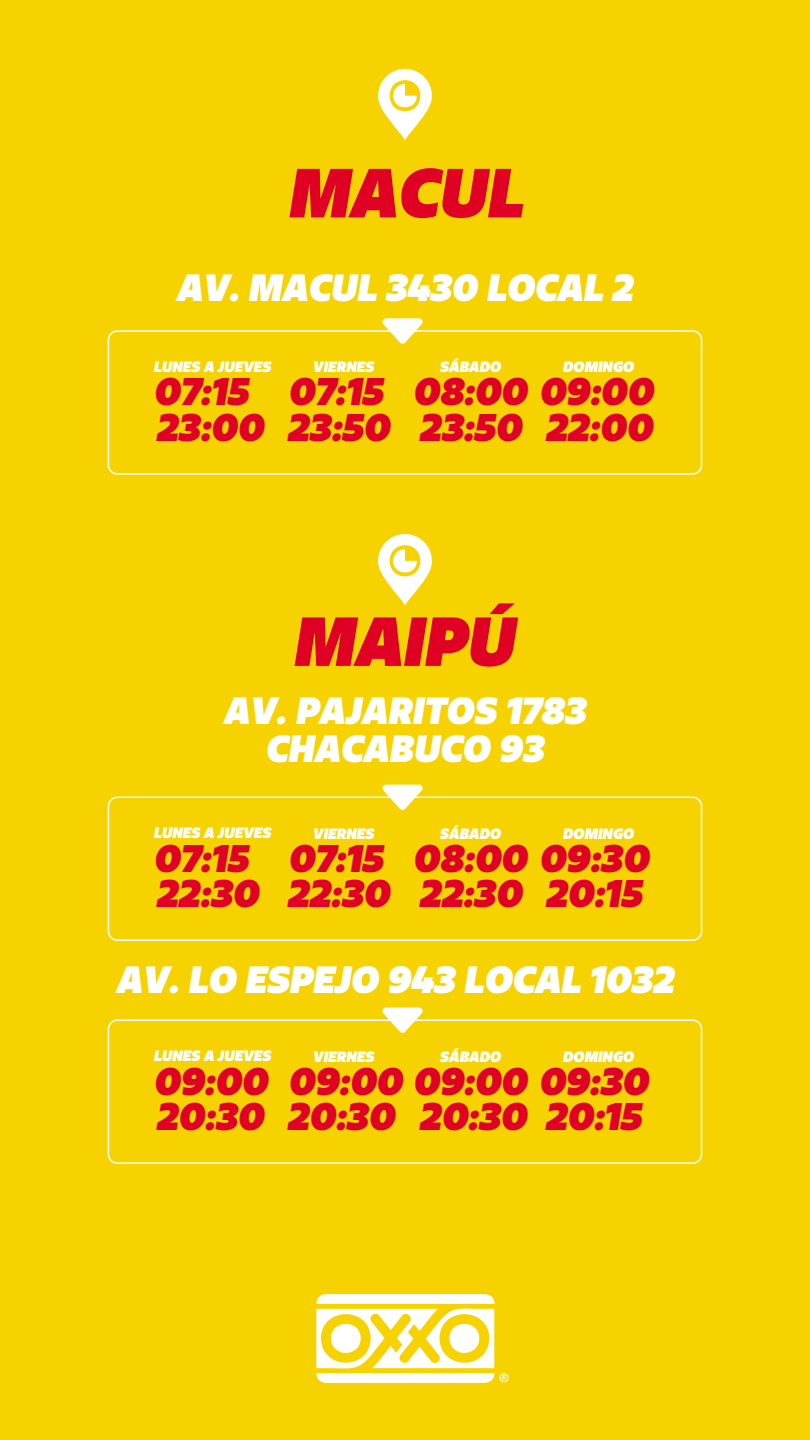
<style>
.page{position:relative;width:810px;height:1440px;background:#fff}
.page>*{position:absolute;margin:0;border:0;box-sizing:border-box;transform-origin:0 0}
.t1{font:italic 900 69.3px "Urbani";color:#df0024}
.t2{font:italic 900 38.62px/35.6px "Urbani";color:#df0024}
.t3{font:italic 900 38.03px/38.5px "Urbani";color:#fff;text-align:center}
.t4{font:italic 900 15px "Urbani";color:#fff}
</style>
<div class="page">
<div style="left:0;top:1px;width:810px;height:1439px;background:#f6d300"></div>
<div style="left:108px;top:797px;width:594px;height:144px;border:2px solid #fff;border-radius:9px"></div>
<svg style="left:381px;top:785px;width:43px;height:25px"></svg>
<svg style="left:378px;top:534px;width:54px;height:71px"></svg>
<svg style="left:316px;top:1294px;width:193px;height:89px"></svg>
<svg style="left:378px;top:69px;width:54px;height:71px"></svg>
<div style="left:108px;top:330px;width:594px;height:145px;border:2px solid #fff;border-radius:9px"></div>
<svg style="left:381px;top:318px;width:43px;height:26px"></svg>
<div style="left:108px;top:1019px;width:594px;height:145px;border:2px solid #fff;border-radius:9px"></div>
<svg style="left:381px;top:1008px;width:43px;height:25px"></svg>
<h1 class="t1" style="left:287px;top:150px;width:237px">MACUL</h1>
<p class="t3" style="left:176px;top:269px;width:458px">AV. MACUL 3430 LOCAL 2</p>
<p class="t4" style="left:153px;top:358px;width:119px">LUNES A JUEVES</p>
<p class="t2" style="left:153px;top:375px;width:112px">07:15<br>23:00</p>
<p class="t4" style="left:313px;top:358px;width:63px">VIERNES</p>
<p class="t2" style="left:287px;top:375px;width:104px">07:15<br>23:50</p>
<p class="t4" style="left:440px;top:358px;width:62px">SÁBADO</p>
<p class="t2" style="left:413px;top:375px;width:242px">08:00 09:00<br>23:50</p>
<p class="t4" style="left:563px;top:358px;width:73px">DOMINGO</p>
<p class="t2" style="left:545px;top:410px;width:109px">22:00</p>
<h1 class="t1" style="left:292px;top:598px;width:223px">MAIPÚ</h1>
<p class="t3" style="left:223px;top:692px;width:364px">AV. PAJARITOS 1783<br>CHACABUCO 93</p>
<p class="t4" style="left:153px;top:824px;width:119px">LUNES A JUEVES</p>
<p class="t2" style="left:153px;top:841px;width:107px">07:15<br>22:30</p>
<p class="t4" style="left:313px;top:824px;width:63px">VIERNES</p>
<p class="t2" style="left:287px;top:841px;width:104px">07:15<br>22:30</p>
<p class="t4" style="left:440px;top:824px;width:62px">SÁBADO</p>
<p class="t2" style="left:413px;top:841px;width:238px">08:00 09:30<br>22:30</p>
<p class="t4" style="left:563px;top:824px;width:73px">DOMINGO</p>
<p class="t2" style="left:545px;top:877px;width:98px">20:15</p>
<p class="t3" style="left:116px;top:961px;width:559px">AV. LO ESPEJO 943 LOCAL 1032</p>
<p class="t4" style="left:153px;top:1047px;width:119px">LUNES A JUEVES</p>
<p class="t2" style="left:153px;top:1064px;width:116px">09:00<br>20:30</p>
<p class="t4" style="left:440px;top:1047px;width:62px">SÁBADO</p>
<p class="t4" style="left:313px;top:1047px;width:63px">VIERNES</p>
<p class="t2" style="left:287px;top:1064px;width:363px">09:00 09:00 09:30<br>20:30</p>
<p class="t4" style="left:563px;top:1047px;width:73px">DOMINGO</p>
<p class="t2" style="left:419px;top:1100px;width:109px">20:30</p>
<p class="t2" style="left:545px;top:1100px;width:98px">20:15</p>
</div>
